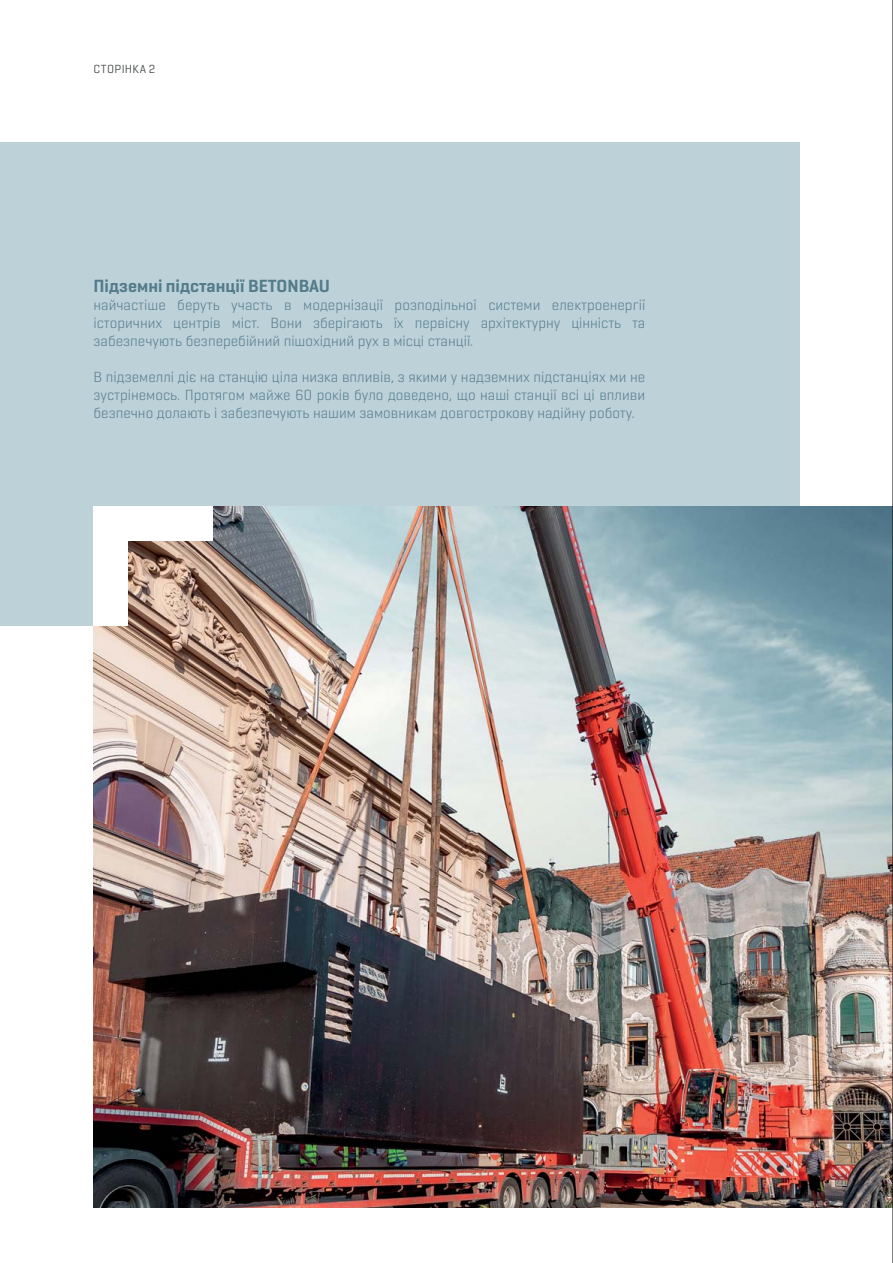
<style>
.page{position:relative;width:893px;height:1263px;background:#fff}
.page>*{position:absolute;margin:0;border:0;box-sizing:border-box;transform-origin:0 0}
.t1{font:600 18px "Geogrotesque Cyr";color:#547b8b}
.t2{font:300 15px/18px "Geogrotesque Cyr";color:#547b8b;text-align:justify}
.t3{font:12px "Geogrotesque Cyr";letter-spacing:.03em;color:#4a4d4d}
</style>
<div class="page">
<div style="left:0;top:142px;width:799px;height:484px;background:#bdd1d9"></div>
<img style="left:94px;top:507px;width:798px;height:701px">
<div style="left:94px;top:507px;width:34px;height:119px;background:#fff"></div>
<div style="left:94px;top:507px;width:119px;height:34px;background:#fff"></div>
<hr style="left:892px;top:0;width:1px;height:1263px;background:#040000">
<p class="t3" style="left:94px;top:62px;width:63px">СТОРІНКА 2</p>
<p class="t1" style="left:94px;top:275px;width:238px">Підземні підстанції BETONBAU</p>
<p class="t2" style="left:94px;top:296px;width:553px">найчастіше беруть участь в модернізації розподільної системи електроенергії історичних центрів міст. Вони зберігають їх первісну архітектурну цінність та забезпечують безперебійний пішохідний рух в місці станції.</p>
<p class="t2" style="left:94px;top:368px;width:553px">В підземеллі діє на станцію ціла низка впливів, з якими у надземних підстанціях ми не зустрінемось. Протягом майже 60 років було доведено, що наші станції всі ці впливи безпечно долають і забезпечують нашим замовникам довгострокову надійну роботу.</p>
</div>
